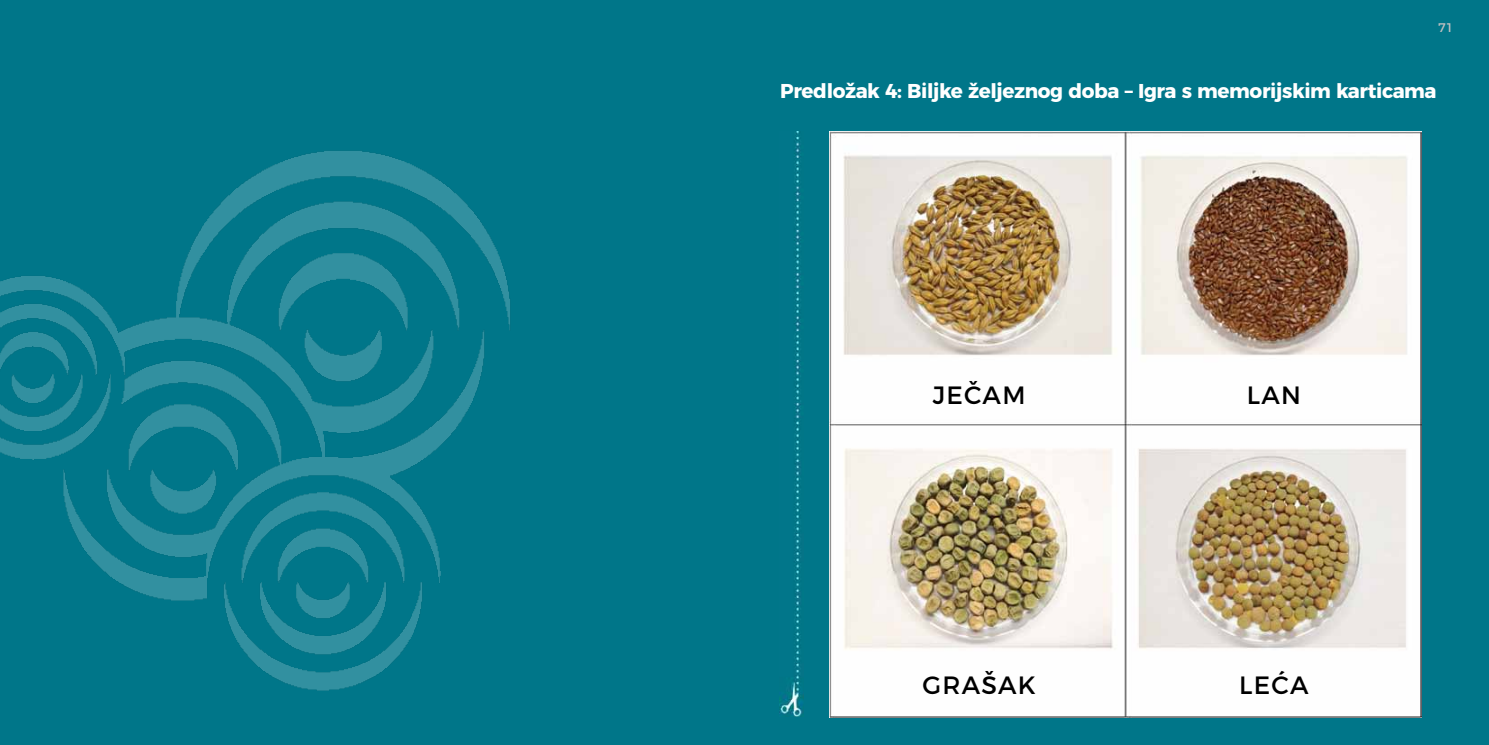
<style>
.page{position:relative;width:1489px;height:745px;background:#fff}
.page>*{position:absolute;margin:0;border:0;box-sizing:border-box;transform-origin:0 0}
.t1{font:25px "Montserrat";color:#000}
.t2{font:700 20px "Montserrat";letter-spacing:-.02em;color:#fff}
.t3{font:12.5px "Montserrat";color:#bfc0c1}
</style>
<div class="page">
<div style="left:0;top:0;width:1488px;height:744px;background:#007689"></div>
<img style="left:0;top:151px;width:510px;height:540px">
<img style="left:780px;top:131px;width:23px;height:585px">
<img style="left:829px;top:131px;width:592px;height:586px">
<p class="t3" style="left:1437px;top:17px;width:17px">71</p>
<p class="t2" style="left:780px;top:74px;width:658px">Predložak 4: Biljke željeznog doba – Igra s memorijskim karticama</p>
<p class="t1" style="left:932px;top:375px;width:34px">JEČAM</p>
<p class="t1" style="left:1246px;top:375px;width:18px">LAN</p>
<p class="t1" style="left:922px;top:664px;width:20px">GRAŠAK</p>
<p class="t1" style="left:1239px;top:664px;width:67px">LE ĆA</p>
</div>
